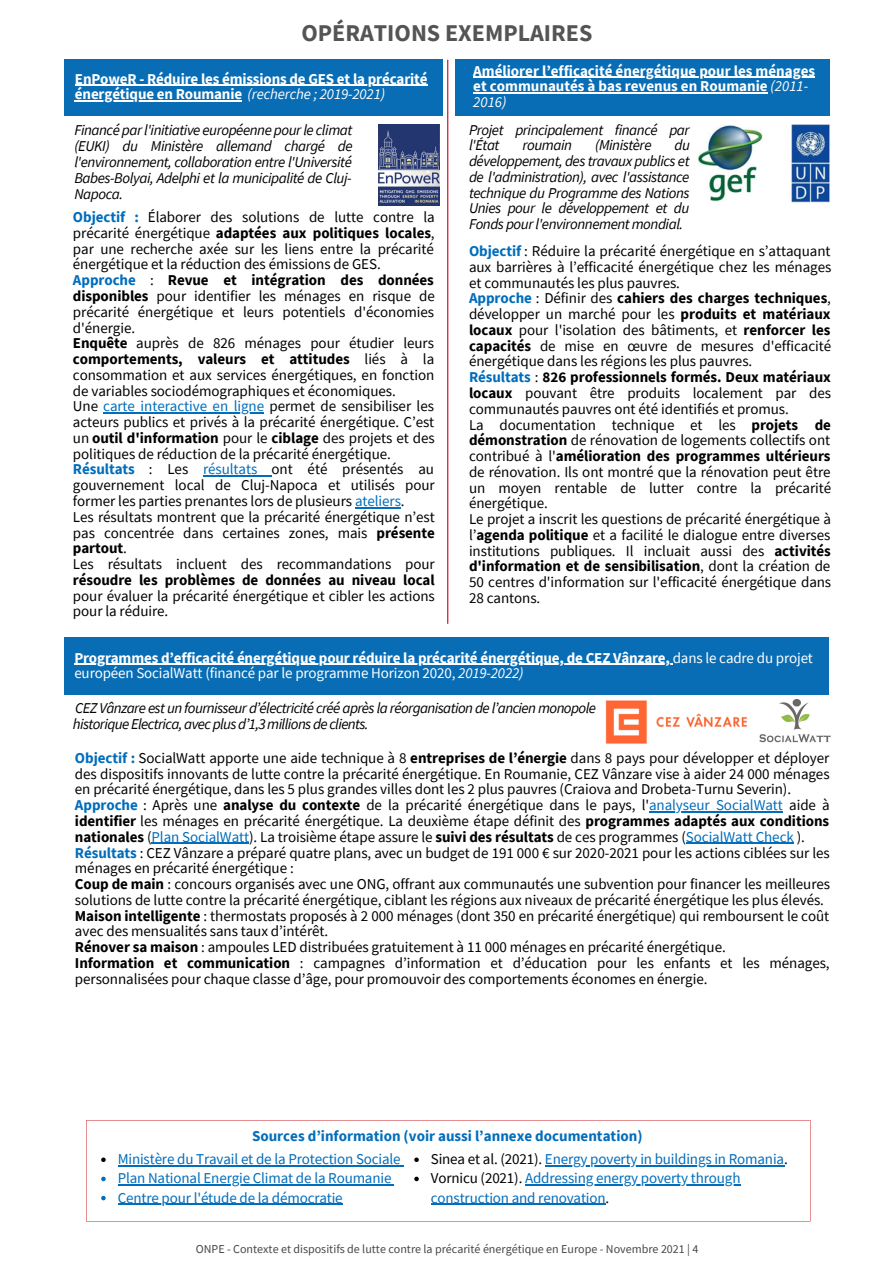
<style>
.page{position:relative;width:894px;height:1264px;background:#fff}
.page>*{position:absolute;margin:0;border:0;box-sizing:border-box;transform-origin:0 0}
.t1{font:700 24px "Source Sans Pro";color:#545454}
.t2{font:15px/15.8px "Source Sans Pro";letter-spacing:-.005em;color:#000;text-align:justify}
.t3{font:italic 15px/15.8px "Source Sans Pro";letter-spacing:-.03em;color:#000}
.t4{font:700 15px/15.8px "Source Sans Pro";letter-spacing:-.01em;color:#fff}
.t5{font:15px/19.2px "Source Sans Pro";letter-spacing:-.01em;color:#016dbc}
.t6{font:700 15px "Source Sans Pro";color:#016dbc}
.t7{font:12px "Source Sans Pro";color:#474747}
.s1{font-weight:400;font-style:italic}
.s2{font-weight:700;color:#016dbc}
.s3{font-weight:700}
.s4{color:#016dbc}
.s5{font-weight:400}
.s6{color:#000}
</style>
<div class="page">
<svg style="left:86px;top:1120px;width:724px;height:101px"></svg>
<div style="left:91px;top:1125px;width:713px;height:91px;background:#fff"></div>
<hr style="left:447px;top:60px;width:1px;height:563px;background:#cb0018">
<div style="left:65px;top:60px;width:378px;height:56px;background:#096db5"></div>
<div style="left:455px;top:60px;width:373px;height:56px;background:#096db5"></div>
<div style="left:64px;top:636px;width:764px;height:58px;background:#096db5"></div>
<img style="left:759px;top:699px;width:70px;height:44px">
<img style="left:379px;top:124px;width:60px;height:81px">
<img style="left:698px;top:124px;width:132px;height:78px">
<img style="left:605px;top:700px;width:142px;height:44px">
<hr style="left:103px;top:412px;width:161px;height:1px;background:#016dbc">
<hr style="left:203px;top:475px;width:54px;height:1px;background:#016dbc">
<svg style="left:257px;top:475px;width:14px;height:1px"></svg>
<hr style="left:355px;top:507px;width:46px;height:1px;background:#016dbc">
<hr style="left:649px;top:811px;width:133px;height:1px;background:#016dbc">
<hr style="left:151px;top:842px;width:98px;height:2px;background:#016dbc">
<hr style="left:685px;top:842px;width:108px;height:2px;background:#016dbc">
<svg style="left:101px;top:1157px;width:5px;height:4px"></svg>
<hr style="left:118px;top:1165px;width:282px;height:1px;background:#016dbc">
<svg style="left:101px;top:1176px;width:5px;height:5px"></svg>
<hr style="left:118px;top:1184px;width:273px;height:1px;background:#016dbc">
<svg style="left:101px;top:1195px;width:5px;height:5px"></svg>
<hr style="left:118px;top:1203px;width:224px;height:1px;background:#016dbc">
<svg style="left:414px;top:1157px;width:4px;height:4px"></svg>
<hr style="left:545px;top:1165px;width:238px;height:1px;background:#016dbc">
<svg style="left:414px;top:1176px;width:4px;height:5px"></svg>
<hr style="left:525px;top:1184px;width:215px;height:1px;background:#016dbc">
<hr style="left:430px;top:1203px;width:175px;height:1px;background:#016dbc">
<hr style="left:473px;top:77px;width:341px;height:1px;background:#fff">
<hr style="left:473px;top:92px;width:294px;height:2px;background:#fff">
<hr style="left:75px;top:85px;width:352px;height:1px;background:#fff">
<hr style="left:75px;top:101px;width:167px;height:1px;background:#fff">
<hr style="left:74px;top:663px;width:598px;height:2px;background:#fff">
<p class="t1" style="left:301px;top:17px;width:292px">OPÉRATIONS EXEMPLAIRES</p>
<p class="t4" style="left:75px;top:70px;width:354px">EnPoweR - Réduire les émissions de GES et la précarité énergétique en Roumanie <span class="s1">(recherche ; 2019-2021)</span></p>
<p class="t3" style="left:74px;top:122px;width:280px;text-align:justify">Financé par l'initiative européenne pour le climat (EUKI) du Ministère allemand chargé de l'environnement, collaboration entre l'Université Babes-Bolyai, Adelphi et la municipalité de Cluj-Napoca.</p>
<p class="t2" style="left:73px;top:209px;width:363px"><span class="s2">Objectif :</span> Élaborer des solutions de lutte contre la précarité énergétique <span class="s3">adaptées aux politiques locales</span>, par une recherche axée sur les liens entre la précarité énergétique et la réduction des émissions de GES.</p>
<p class="t2" style="left:73px;top:272px;width:363px"><span class="s2">Approche</span> : <span class="s3">Revue et intégration des données disponibles</span> pour identifier les ménages en risque de précarité énergétique et leurs potentiels d'économies d'énergie.</p>
<p class="t2" style="left:73px;top:335px;width:363px"><span class="s3">Enquête</span> auprès de 826 ménages pour étudier leurs <span class="s3">comportements, valeurs et attitudes</span> liés à la consommation et aux services énergétiques, en fonction de variables sociodémographiques et économiques.</p>
<p class="t2" style="left:73px;top:398px;width:363px">Une <span class="s4">carte interactive en ligne</span> permet de sensibiliser les acteurs publics et privés à la précarité énergétique. C’est un <span class="s3">outil d'information</span> pour le <span class="s3">ciblage</span> des projets et des politiques de réduction de la précarité énergétique.</p>
<p class="t2" style="left:73px;top:461px;width:363px"><span class="s2">Résultats</span> : Les <span class="s4">résultats</span> ont été présentés au gouvernement local de Cluj-Napoca et utilisés pour former les parties prenantes lors de plusieurs <span class="s4">ateliers</span>.</p>
<p class="t2" style="left:73px;top:508px;width:363px">Les résultats montrent que la précarité énergétique n’est pas concentrée dans certaines zones, mais <span class="s3">présente partout</span>.</p>
<p class="t2" style="left:73px;top:556px;width:363px">Les résultats incluent des recommandations pour <span class="s3">résoudre les problèmes de données au niveau local </span>pour évaluer la précarité énergétique et cibler les actions pour la réduire.</p>
<p class="t4" style="left:473px;top:62px;width:343px">Améliorer l’efficacité énergétique pour les ménages et communautés à bas revenus en Roumanie <span class="s1">(2011-<br>2016)</span></p>
<p class="t3" style="left:469px;top:121px;width:222px">Projet principalement financé par l'État</p>
<p class="t3" style="left:522px;top:137px;width:51px">roumain</p>
<p class="t3" style="left:595px;top:137px;width:58px">(Ministère</p>
<p class="t3" style="left:469px;top:137px;width:222px;text-align:justify;text-indent:205px">du développement, des travaux publics et de l'administration), avec l'assistance technique du Programme des Nations Unies pour le développement et du Fonds pour l'environnement mondial.</p>
<p class="t2" style="left:469px;top:243px;width:364px"><span class="s2">Objectif</span> : Réduire la précarité énergétique en s’attaquant aux barrières à l’efficacité énergétique chez les ménages et communautés les plus pauvres.</p>
<p class="t2" style="left:469px;top:290px;width:363px"><span class="s2">Approche</span> : Définir des <span class="s3">cahiers des charges techniques</span>, développer un marché pour les <span class="s3">produits et matériaux locaux</span> pour l'isolation des bâtiments, et <span class="s3">renforcer les capacités</span> de mise en œuvre de mesures d'efficacité énergétique dans les régions les plus pauvres.</p>
<p class="t2" style="left:469px;top:369px;width:363px"><span class="s2">Résultats</span> : <span class="s3">826 professionnels formés. Deux matériaux locaux</span> pouvant être produits localement par des communautés pauvres ont été identifiés et promus.</p>
<p class="t2" style="left:469px;top:416px;width:363px">La documentation technique et les <span class="s3">projets de démonstration</span> de rénovation de logements collectifs ont contribué à l'<span class="s3">amélioration des programmes ultérieurs </span>de rénovation. Ils ont montré que la rénovation peut être un moyen rentable de lutter contre la précarité énergétique.</p>
<p class="t2" style="left:469px;top:511px;width:363px">Le projet a inscrit les questions de précarité énergétique à l’<span class="s3">agenda politique</span> et a facilité le dialogue entre diverses institutions publiques. Il incluait aussi des <span class="s3">activités d'information et de sensibilisation</span>, dont la création de 50 centres d'information sur l'efficacité énergétique dans 28 cantons.</p>
<p class="t4" style="left:74px;top:649px;width:740px">Programmes d’efficacité énergétique pour réduire la précarité énergétique, de CEZ Vânzare, <span class="s5">dans le cadre du projet européen SocialWatt (financé par le programme Horizon 2020,</span> <span class="s1">2019-2022)</span></p>
<p class="t3" style="left:73px;top:699px;width:524px">CEZ Vânzare est un fournisseur d’électricité créé après la réorganisation de l’ancien monopole historiqueElectrica,avecplusd’1,3millionsdeclients.</p>
<p class="t2" style="left:75px;top:749px;width:756px"><span class="s2">Objectif :</span> SocialWatt apporte une aide technique à 8 <span class="s3">entreprises de l’énergie</span> dans 8 pays pour développer et déployer des dispositifs innovants de lutte contre la précarité énergétique. En Roumanie, CEZ Vânzare vise à aider 24 000 ménages en précarité énergétique, dans les 5 plus grandes villes dont les 2 plus pauvres (Craiova and Drobeta-Turnu Severin).</p>
<p class="t2" style="left:75px;top:797px;width:756px"><span class="s2">Approche</span> : Après une <span class="s3">analyse du contexte</span> de la précarité énergétique dans le pays, l'<span class="s4">analyseur SocialWatt</span> aide à <span class="s3">identifier</span> les ménages en précarité énergétique. La deuxième étape définit des <span class="s3">programmes adaptés aux conditions nationales</span> (<span class="s4">Plan SocialWatt</span>). La troisième étape assure le <span class="s3">suivi des résultats</span> de ces programmes (<span class="s4">SocialWatt Check</span> ).</p>
<p class="t2" style="left:75px;top:844px;width:756px"><span class="s2">Résultats</span> : CEZ Vânzare a préparé quatre plans, avec un budget de 191 000 € sur 2020-2021 pour les actions ciblées sur les ménages en précarité énergétique :</p>
<p class="t2" style="left:75px;top:875px;width:756px"><span class="s3">Coup de main</span> : concours organisés avec une ONG, offrant aux communautés une subvention pour financer les meilleures solutions de lutte contre la précarité énergétique, ciblant les régions aux niveaux de précarité énergétique les plus élevés.</p>
<p class="t2" style="left:75px;top:907px;width:755px"><span class="s3">Maison intelligente</span> : thermostats proposés à 2 000 ménages (dont 350 en précarité énergétique) qui remboursent le coût avec des mensualités sans taux d’intérêt.</p>
<p class="t2" style="left:75px;top:938px;width:652px"><span class="s3">Rénover sa maison</span> : ampoules LED distribuées gratuitement à 11 000 ménages en précarité énergétique.</p>
<p class="t2" style="left:75px;top:954px;width:756px"><span class="s3">Information et communication</span> : campagnes d’information et d’éducation pour les enfants et les ménages, personnalisées pour chaque classe d’âge, pour promouvoir des comportements économes en énergie.</p>
<p class="t6" style="left:252px;top:1125px;width:392px">Sources d’information (voir aussi l’annexe documentation)</p>
<p class="t5" style="left:118px;top:1149px;width:284px">Ministère du Travail et de la Protection Sociale</p>
<p class="t5" style="left:118px;top:1168px;width:275px">Plan National Energie Climat de la Roumanie</p>
<p class="t5" style="left:118px;top:1187px;width:226px">Centre pour l'étude de la démocratie</p>
<p class="t5" style="left:430px;top:1149px;width:358px"><span class="s6">Sinea et al. (2021).</span> Energy poverty in buildings in Romania<span class="s6">.</span></p>
<p class="t5" style="left:430px;top:1168px;width:311px"><span class="s6">Vornicu (2021).</span> Addressing energy poverty through construction and renovation<span class="s6">.</span></p>
<p class="t7" style="left:196px;top:1241px;width:504px">ONPE - Contexte et dispositifs de lutte contre la précarité énergétique en Europe - Novembre 2021 | 4</p>
</div>
